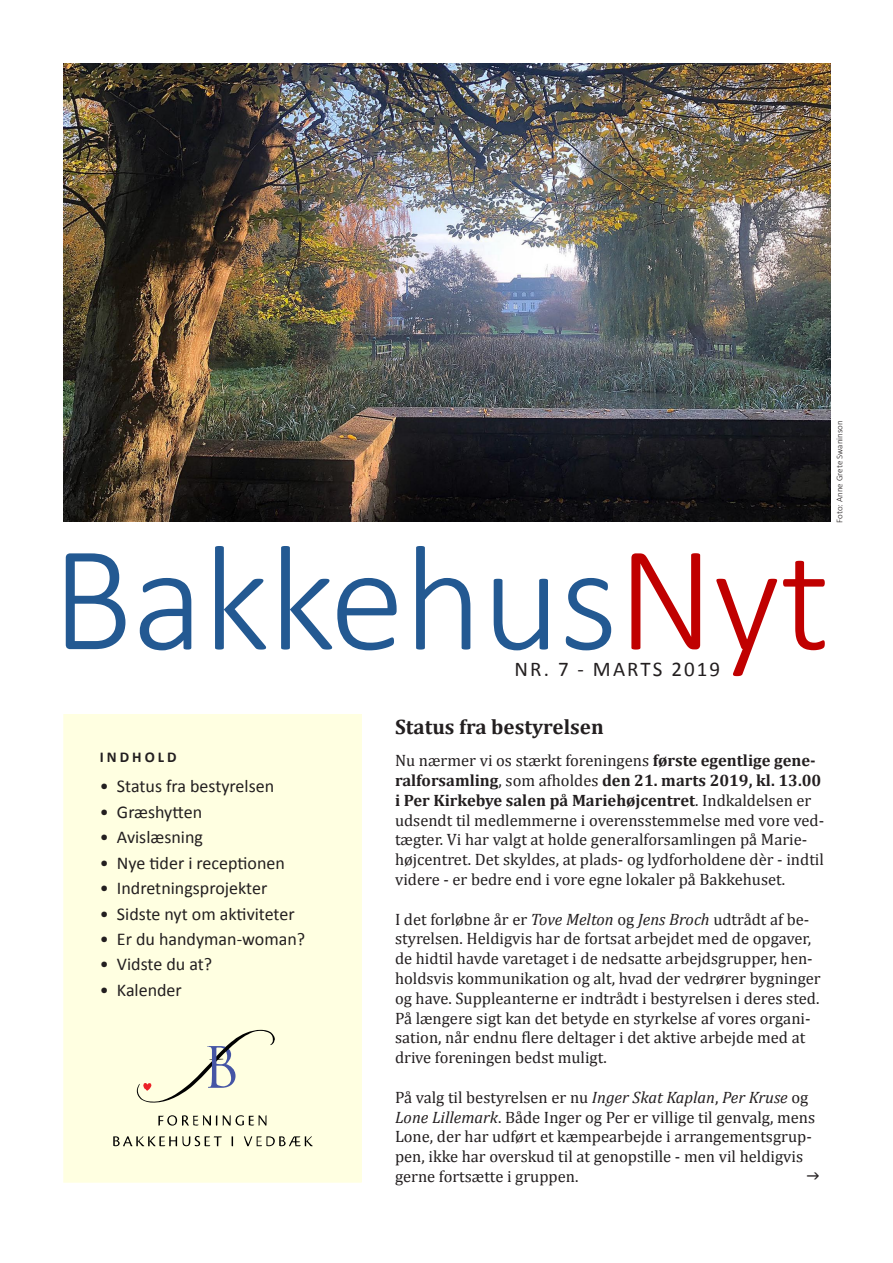
<style>
.page{position:relative;width:893px;height:1263px;background:#fff}
.page>*{position:absolute;margin:0;border:0;box-sizing:border-box;transform-origin:0 0}
.t1{font:300 151.5px "Calibri";letter-spacing:-.005em;color:#235992}
.Rubrik_11_5{font:700 21px "Cambria";color:#231f20}
.t2{font:21px "Calibri";letter-spacing:.1em;color:#231f20}
.t3{font:18px "Calibri";color:#231f20}
.Brødtekst{font:16.5px/19.8px "Cambria";color:#231f20}
.t4{font:700 15px "Calibri";letter-spacing:.2em;color:#231f20}
.Kassetekst_Cambria_f{font:300 9px "Calibri";color:#231f20}
.s1{color:#c00000}
.s2{font-weight:700}
.s3{font-style:italic}
</style>
<div class="page">
<div style="left:64px;top:715px;width:297px;height:467px;background:#ffffe1"></div>
<svg style="left:137px;top:1030px;width:138px;height:73px"></svg>
<svg style="left:158px;top:1115px;width:108px;height:10px"></svg>
<svg style="left:113px;top:1136px;width:109px;height:10px"></svg>
<svg style="left:244px;top:1136px;width:68px;height:10px"></svg>
<img style="left:64px;top:64px;width:766px;height:458px">
<p class="t1" style="left:52px;top:505px;width:780px">Bakkehus<span class="s1">Nyt</span></p>
<p class="t2" style="left:514px;top:655px;width:207px">NR. 7 - MARTS 2019</p>
<p class="Kassetekst_Cambria_f" style="left:834px;top:523px;width:104px;rotate:-90deg">Foto: Anne Grete Swaninson</p>
<p class="t4" style="left:100px;top:748px;width:78px">INDHOLD</p>
<p class="t3" style="left:100px;top:775px;width:176px">• Status fra bestyrelsen</p>
<p class="t3" style="left:100px;top:800px;width:104px">• Græshytten</p>
<p class="t3" style="left:100px;top:826px;width:104px">• Avislæsning</p>
<p class="t3" style="left:100px;top:851px;width:186px">• Nye tider i receptionen</p>
<p class="t3" style="left:100px;top:877px;width:169px">• Indretningsprojekter</p>
<p class="t3" style="left:100px;top:902px;width:196px">• Sidste nyt om aktiviteter</p>
<p class="t3" style="left:100px;top:928px;width:207px">• Er du handyman-woman?</p>
<p class="t3" style="left:100px;top:953px;width:114px">• Vidste du at?</p>
<p class="t3" style="left:100px;top:978px;width:83px">• Kalender</p>
<p class="Rubrik_11_5" style="left:395px;top:712px;width:210px">Status fra bestyrelsen</p>
<p class="Brødtekst" style="left:395px;top:750px;width:431px">Nu nærmer vi os stærkt foreningens <span class="s2">første egentlige gene&shy;ralforsamling</span>, som afholdes <span class="s2">den 21. marts 2019, kl. 13.00 i Per Kirkebye salen på Mariehøjcentret</span>. Indkaldelsen er udsendt til medlemmerne i overensstemmelse med vore ved&shy;tægter. Vi har valgt at holde generalforsamlingen på Marie&shy;højcentret. Det skyldes, at plads- og lydforholdene dèr - indtil videre - er bedre end i vore egne lokaler på Bakkehuset.</p>
<p class="Brødtekst" style="left:395px;top:909px;width:427px">I det forløbne år er <span class="s3">Tove Melton</span> og <span class="s3">Jens Broch</span> udtrådt af be&shy;styrelsen. Heldigvis har de fortsat arbejdet med de opgaver, de hidtil havde varetaget i de nedsatte arbejdsgrupper, hen&shy;holdsvis kommunikation og alt, hvad der vedrører bygninger og have. Suppleanterne er indtrådt i bestyrelsen i deres sted.<br>På længere sigt kan det betyde en styrkelse af vores organi&shy;sation, når endnu flere deltager i det aktive arbejde med at drive foreningen bedst muligt.</p>
<p class="Brødtekst" style="left:395px;top:1087px;width:422px">På valg til bestyrelsen er nu <span class="s3">Inger Skat Kaplan</span>, <span class="s3">Per Kruse</span> og <span class="s3">Lone Lillemark</span>. Både Inger og Per er villige til genvalg, mens Lone, der har udført et kæmpearbejde i arrangementsgrup&shy;pen, ikke har overskud til at genopstille - men vil heldigvis gerne fortsætte i gruppen.</p>
</div>
